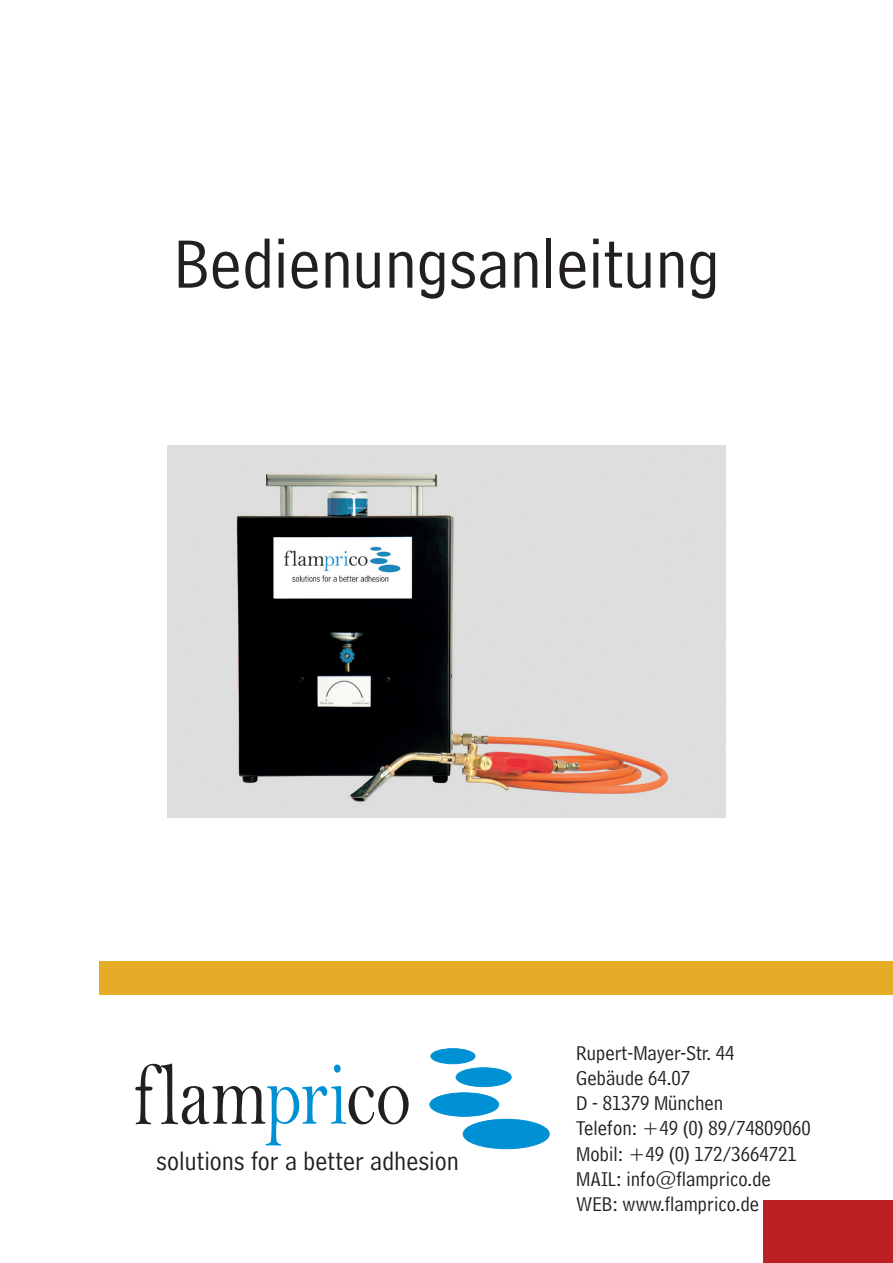
<style>
.page{position:relative;width:893px;height:1263px;background:#fff}
.page>*{position:absolute;margin:0;border:0;box-sizing:border-box;transform-origin:0 0}
.t1{font:90px "Bell";letter-spacing:-.01em;color:#231f20;scale:.8 1}
.t2{font:72px "Bell Centennial Std Address";color:#231f20}
.t3{font:27px "Bell Centennial Std Address";color:#231f20}
.t4{font:21px/25.2px "Bell Centennial Std Address";color:#231f20}
.s1{color:#0091d5}
</style>
<div class="page">
<div style="left:99px;top:961px;width:794px;height:34px;background:#e5ac27"></div>
<img style="left:167px;top:446px;width:559px;height:371px">
<div style="left:764px;top:1200px;width:129px;height:63px;background:#ba2024"></div>
<div style="left:463px;top:1119px;width:87px;height:30px;background:#0091d5;border:1px solid #0091d5;border-radius:50%"></div>
<div style="left:429px;top:1092px;width:70px;height:25px;background:#0091d5;border:1px solid #0091d5;border-radius:50%"></div>
<div style="left:456px;top:1067px;width:56px;height:20px;background:#0091d5;border:1px solid #0091d5;border-radius:50%"></div>
<div style="left:430px;top:1048px;width:45px;height:16px;background:#0091d5;border:1px solid #0091d5;border-radius:50%"></div>
<h2 class="t2" style="left:174px;top:222px;width:547px">Bedienungsanleitung</h2>
<h1 class="t1" style="left:134px;top:1041px;width:348px">flam<span class="s1">pri</span>co</h1>
<p class="t3" style="left:156px;top:1146px;width:304px">solutions for a better adhesion</p>
<p class="t4" style="left:576px;top:1040px;width:236px">Rupert-Mayer-Str. 44<br>Gebäude 64.07<br>D - 81379 München<br>Telefon: +49 (0) 89/74809060<br>Mobil: +49 (0) 172/3664721<br>MAIL: info@flamprico.de<br>WEB: www.flamprico.de</p>
</div>
